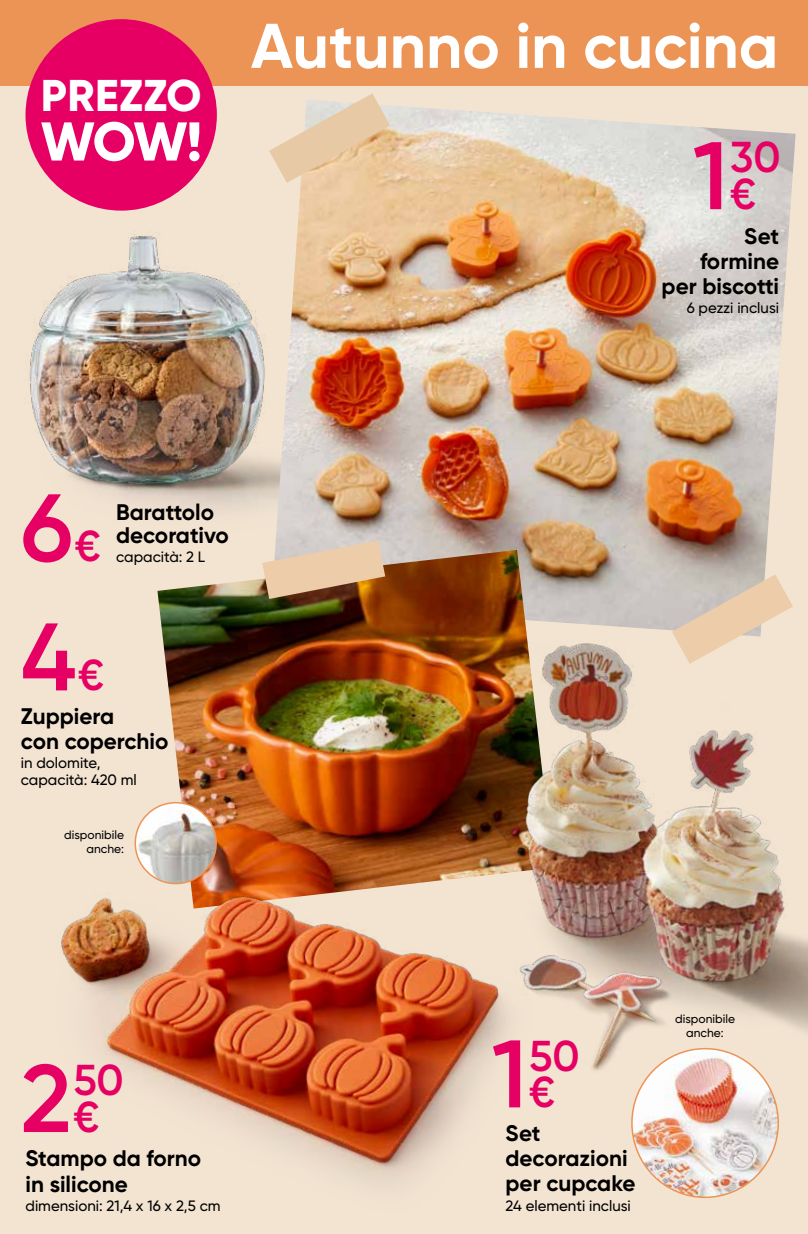
<style>
.page{position:relative;width:808px;height:1234px;background:#fff}
.page>*{position:absolute;margin:0;border:0;box-sizing:border-box;transform-origin:0 0}
.t1{font:600 95.7px "Gilroy";color:#e60064}
.t2{font:700 63px "Gilroy";color:#fff}
.t3{font:800 54.45px "Gilroy";color:#fff}
.t4{font:800 44.4px "Gilroy";letter-spacing:.01em;color:#fff}
.t5{font:600 43.2px/36.8px "Gilroy";color:#e60064;text-align:center}
.t6{font:700 22.5px/25.2px "Gilroy";color:#000}
.t7{font:500 15px/16.8px "Gilroy";color:#000}
.t8{font:500 12px/13.5px "Gilroy";color:#000;text-align:center}
.s1{font-size:95.7px}
.s2{font-size:43.2px}
</style>
<div class="page">
<div style="left:0;top:0;width:808px;height:1233px;background:#f3e4d2"></div>
<img style="left:29px;top:198px;width:242px;height:312px">
<img style="left:271px;top:105px;width:525px;height:510px">
<img style="left:157px;top:549px;width:396px;height:330px">
<img style="left:632px;top:1099px;width:146px;height:97px">
<svg style="left:269px;top:93px;width:121px;height:90px"></svg>
<img style="left:484px;top:615px;width:324px;height:484px">
<svg style="left:672px;top:574px;width:121px;height:89px"></svg>
<svg style="left:262px;top:540px;width:123px;height:59px;background:#d1b191"></svg>
<div style="left:0;top:0;width:808px;height:85px;background:#eb9456"></div>
<img style="left:527px;top:879px;width:26px;height:220px">
<img style="left:61px;top:879px;width:466px;height:304px">
<img style="left:135px;top:802px;width:81px;height:81px;border-radius:40px">
<div style="left:135px;top:801px;width:82px;height:83px;border:2px solid #eb9456;border-radius:50%"></div>
<div style="left:26px;top:19px;width:191px;height:191px;background:#e60064;border-radius:50%"></div>
<h3 class="t4" style="left:41px;top:68px;width:162px">PREZZO</h3>
<h3 class="t3" style="left:41px;top:107px;width:163px">WOW!</h3>
<h2 class="t2" style="left:251px;top:6px;width:529px">Autunno in cucina</h2>
<h3 class="t5" style="left:693px;top:138px;width:89px"><span class="s1">1</span>30 €</h3>
<p class="t6" style="left:661px;top:223px;width:119px;text-align:right">Set formine per biscotti</p>
<p class="t7" style="left:687px;top:299px;width:94px">6 pezzi inclusi</p>
<h1 class="t1" style="left:21px;top:468px;width:82px">6<span class="s2">€</span></h1>
<p class="t6" style="left:116px;top:501px;width:114px;line-height:22.5px">Barattolo decorativo</p>
<p class="t7" style="left:116px;top:548px;width:91px">capacità: 2 L</p>
<h1 class="t1" style="left:21px;top:597px;width:85px">4<span class="s2">€</span></h1>
<p class="t6" style="left:21px;top:703px;width:149px">Zuppiera<br>con coperchio</p>
<p class="t7" style="left:21px;top:754px;width:117px">in dolomite, capacità: 420 ml</p>
<p class="t8" style="left:64px;top:828px;width:61px;text-align:right">disponibile anche:</p>
<h3 class="t5" style="left:21px;top:1061px;width:104px"><span class="s1">2</span>50</h3>
<h3 class="t5" style="left:73px;top:1097px;width:28px">€</h3>
<p class="t6" style="left:26px;top:1145px;width:177px">Stampo da forno in silicone</p>
<p class="t7" style="left:26px;top:1196px;width:197px">dimensioni: 21,4 x 16 x 2,5 cm</p>
<h3 class="t5" style="left:492px;top:1036px;width:89px"><span class="s1">1</span>50</h3>
<h3 class="t5" style="left:529px;top:1073px;width:28px">€</h3>
<p class="t6" style="left:506px;top:1119px;width:131px">Set decorazioni per cupcake</p>
<p class="t7" style="left:506px;top:1196px;width:127px">24 elementi inclusi</p>
<p class="t8" style="left:675px;top:1011px;width:61px">disponibile anche:</p>
</div>
